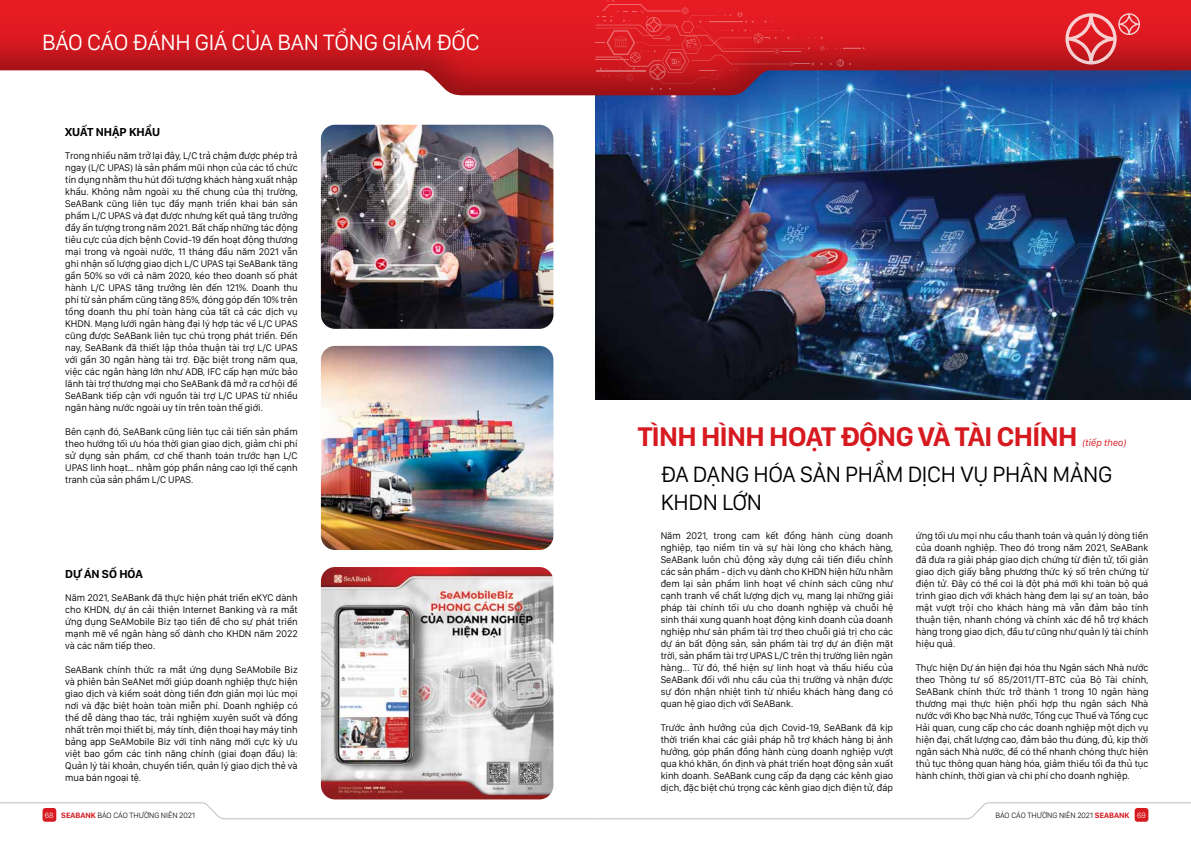
<style>
.page{position:relative;width:1191px;height:842px;background:#fff}
.page>*{position:absolute;margin:0;border:0;box-sizing:border-box;transform-origin:0 0}
.t1{font:700 28px "San Francisco Display";letter-spacing:-.02em;color:#d71920}
.t2{font:23px/27.6px "San Francisco Display";letter-spacing:-.01em;color:#000}
.t3{font:23px "San Francisco Display";letter-spacing:-.01em;color:#fff}
.t4{font:700 12px "San Francisco Display";color:#000}
.t5{font:10px/12px "San Francisco Display";color:#000;text-align:justify}
.t6{font:italic 10px "San Francisco Text";letter-spacing:-.025em;color:#d71920}
.t7{font:300 8px "San Francisco Display";color:#000}
.s1{color:#fff}
.s2{font-weight:700;color:#d71920}
</style>
<div class="page">
<div style="left:43px;top:808px;width:13px;height:14px;background:#d71920;border-radius:3px"></div>
<div style="left:1134px;top:808px;width:14px;height:14px;background:#d71920;border-radius:3px"></div>
<svg style="left:0;top:802px;width:1191px;height:18px"></svg>
<img style="left:595px;top:95px;width:596px;height:305px">
<div style="left:0;top:0;width:1191px;height:20px;background:#e61b23"></div>
<img style="left:0;top:20px;width:1191px;height:75px">
<svg style="left:1065px;top:13px;width:75px;height:51px;background:#dc4a50"></svg>
<svg style="left:595px;top:0;width:269px;height:91px;background:#c32330"></svg>
<img style="left:321px;top:125px;width:232px;height:204px">
<img style="left:321px;top:346px;width:232px;height:204px">
<img style="left:321px;top:567px;width:232px;height:232px">
<h2 class="t3" style="left:42px;top:28px;width:439px">BÁO CÁO ĐÁNH GIÁ CỦA BAN TỔNG GIÁM ĐỐC</h2>
<p class="t4" style="left:65px;top:124px;width:97px">XUẤT NHẬP KHẨU</p>
<p class="t5" style="left:65px;top:149px;width:234px">Trong nhiều năm trở lại đây, L/C trả chậm được phép trả ngay (L/C UPAS) là sản phẩm mũi nhọn của các tổ chức tín dụng nhằm thu hút đối tượng khách hàng xuất nhập khẩu. Không nằm ngoài xu thế chung của thị trường, SeABank cũng liên tục đẩy mạnh triển khai bán sản phẩm L/C UPAS và đạt được nhưng kết quả tăng trưởng đầy ấn tượng trong năm 2021. Bất chấp những tác động tiêu cực của dịch bệnh Covid-19 đến hoạt động thương mại trong và ngoài nước, 11 tháng đầu năm 2021 vẫn ghi nhận số lượng giao dịch L/C UPAS tại SeABank tăng gần 50% so với cả năm 2020, kéo theo doanh số phát hành L/C UPAS tăng trưởng lên đến 121%. Doanh thu phí từ sản phẩm cũng tăng 85%, đóng góp đến 10% trên tổng doanh thu phí toàn hàng của tất cả các dịch vụ KHDN. Mạng lưới ngân hàng đại lý hợp tác về L/C UPAS cũng được SeABank liên tục chú trọng phát triển. Đến nay, SeABank đã thiết lập thỏa thuận tài trợ L/C UPAS với gần 30 ngân hàng tài trợ. Đặc biệt trong năm qua, việc các ngân hàng lớn như ADB, IFC cấp hạn mức bảo lãnh tài trợ thương mại cho SeABank đã mở ra cơ hội để SeABank tiếp cận với nguồn tài trợ L/C UPAS từ nhiều ngân hàng nước ngoài uy tín trên toàn thế giới.</p>
<p class="t5" style="left:65px;top:425px;width:234px">Bên cạnh đó, SeABank cũng liên tục cải tiến sản phẩm theo hướng tối ưu hóa thời gian giao dịch, giảm chi phí sử dụng sản phẩm, cơ chế thanh toán trước hạn L/C UPAS linh hoạt… nhằm góp phần nâng cao lợi thế cạnh tranh của sản phẩm L/C UPAS.</p>
<p class="t4" style="left:65px;top:567px;width:79px">DỰ ÁN SỐ HÓA</p>
<p class="t5" style="left:65px;top:591px;width:234px">Năm 2021, SeABank đã thực hiện phát triển eKYC dành cho KHDN, dự án cải thiện Internet Banking và ra mắt ứng dụng SeAMobile Biz tạo tiền đề cho sự phát triển mạnh mẽ về ngân hàng số dành cho KHDN năm 2022 và các năm tiếp theo.</p>
<p class="t5" style="left:65px;top:663px;width:234px">SeABank chính thức ra mắt ứng dụng SeAMobile Biz và phiên bản SeANet mới giúp doanh nghiệp thực hiện giao dịch và kiểm soát dòng tiền đơn giản mọi lúc mọi nơi và đặc biệt hoàn toàn miễn phí. Doanh nghiệp có thể dễ dàng thao tác, trải nghiệm xuyên suốt và đồng nhất trên mọi thiết bị, máy tính, điện thoại hay máy tính bảng app SeAMobile Biz với tính năng mới cực kỳ ưu việt bao gồm các tính năng chính (giai đoạn đầu) là:<br>Quản lý tài khoản, chuyển tiền, quản lý giao dịch thẻ và mua bán ngoại tệ.</p>
<h1 class="t1" style="left:637px;top:419px;width:441px">TÌNH HÌNH HOẠT ĐỘNG VÀ TÀI CHÍNH</h1>
<p class="t6" style="left:1082px;top:436px;width:46px">(tiếp theo)</p>
<h2 class="t2" style="left:660px;top:460px;width:453px">ĐA DẠNG HÓA SẢN PHẨM DỊCH VỤ PHÂN MẢNG<br>KHDN LỚN</h2>
<p class="t5" style="left:660px;top:529px;width:234px">Năm 2021, trong cam kết đồng hành cùng doanh nghiệp, tạo niềm tin và sự hài lòng cho khách hàng, SeABank luôn chủ động xây dựng cải tiến điều chỉnh các sản phẩm - dịch vụ dành cho KHDN hiện hữu nhằm đem lại sản phẩm linh hoạt về chính sách cũng như cạnh tranh về chất lượng dịch vụ, mang lại những giải pháp tài chính tối ưu cho doanh nghiệp và chuỗi hệ sinh thái xung quanh hoạt động kinh doanh của doanh nghiệp như sản phẩm tài trợ theo chuỗi giá trị cho các dự án bất động sản, sản phẩm tài trợ dự án điện mặt trời, sản phẩm tài trợ UPAS L/C trên thị trường liên ngân hàng... Từ đó, thể hiện sự linh hoạt và thấu hiểu của SeABank đối với nhu cầu của thị trường và nhận được sự đón nhận nhiệt tình từ nhiều khách hàng đang có quan hệ giao dịch với SeABank.</p>
<p class="t5" style="left:660px;top:721px;width:234px">Trước ảnh hưởng của dịch Covid-19, SeABank đã kịp thời triển khai các giải pháp hỗ trợ khách hàng bị ảnh hưởng, góp phần đồng hành cùng doanh nghiệp vượt qua khó khăn, ổn định và phát triển hoạt động sản xuất kinh doanh. SeABank cung cấp đa dạng các kênh giao dịch, đặc biệt chú trọng các kênh giao dịch điện tử, đáp</p>
<p class="t5" style="left:916px;top:529px;width:234px">ứng tối ưu mọi nhu cầu thanh toán và quản lý dòng tiền của doanh nghiệp. Theo đó trong năm 2021, SeABank đã đưa ra giải pháp giao dịch chứng từ điện tử, tối giản giao dịch giấy bằng phương thức ký số trên chứng từ điện tử. Đây có thể coi là đột phá mới khi toàn bộ quá trình giao dịch với khách hàng đem lại sự an toàn, bảo mật vượt trội cho khách hàng mà vẫn đảm bảo tính thuận tiện, nhanh chóng và chính xác để hỗ trợ khách hàng trong giao dịch, đầu tư cũng như quản lý tài chính hiệu quả.</p>
<p class="t5" style="left:916px;top:661px;width:234px">Thực hiện Dự án hiện đại hóa thu Ngân sách Nhà nước theo Thông tư số 85/2011/TT-BTC của Bộ Tài chính, SeABank chính thức trở thành 1 trong 10 ngân hàng thương mại thực hiện phối hợp thu ngân sách Nhà nước với Kho bạc Nhà nước, Tổng cục Thuế và Tổng cục Hải quan, cung cấp cho các doanh nghiệp một dịch vụ hiện đại, chất lượng cao, đảm bảo thu đúng, đủ, kịp thời ngân sách Nhà nước, để có thể nhanh chóng thực hiện thủ tục thông quan hàng hóa, giảm thiểu tối đa thủ tục hành chính, thời gian và chi phí cho doanh nghiệp.</p>
<p class="t7" style="left:45px;top:810px;width:152px"><span class="s1">68</span> <span class="s2">SEABANK</span> BÁO CÁO THƯỜNG NIÊN 2021</p>
<p class="t7" style="left:995px;top:810px;width:152px">BÁO CÁO THƯỜNG NIÊN 2021 <span class="s2">SEABANK</span> <span class="s1">69</span></p>
</div>
